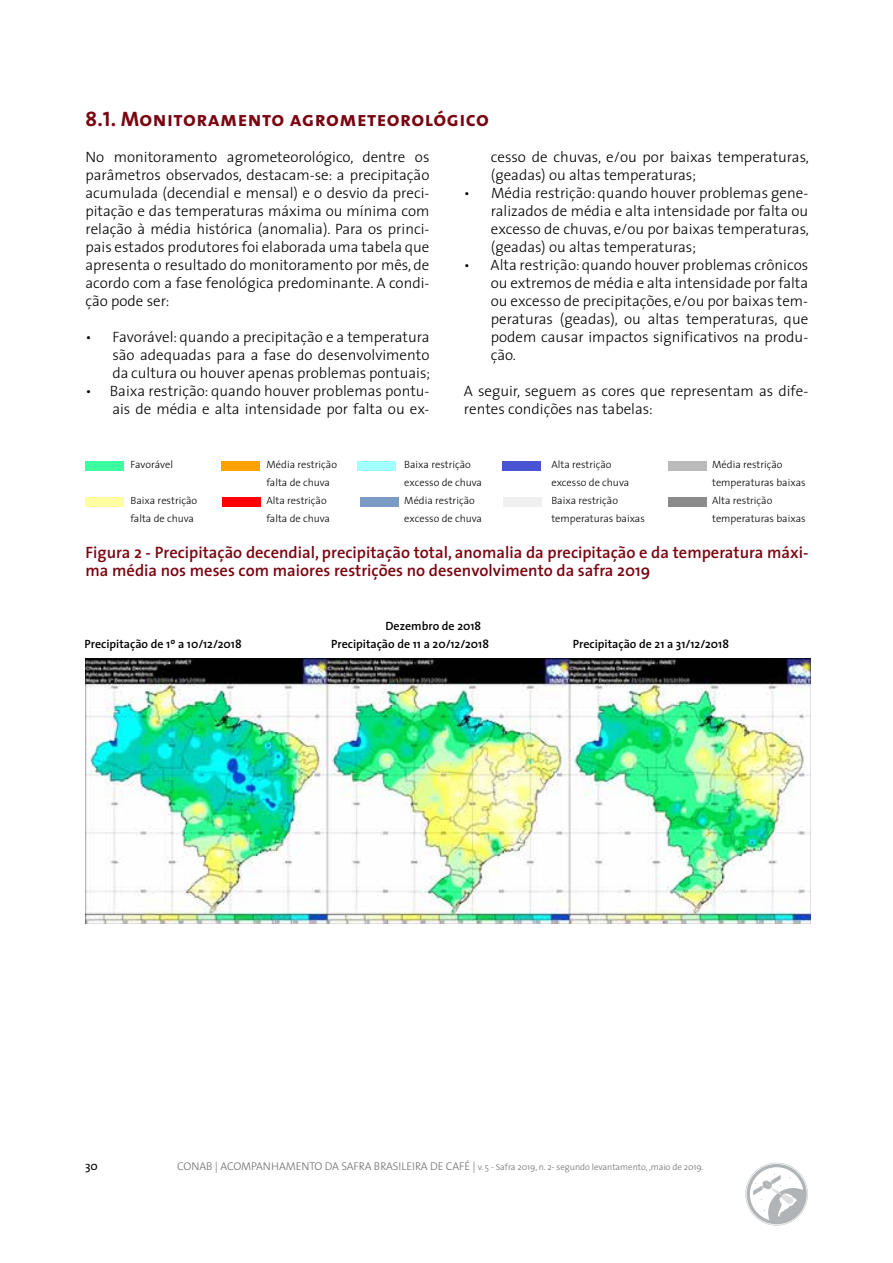
<style>
.page{position:relative;width:893px;height:1263px;background:#fff}
.page>*{position:absolute;margin:0;border:0;box-sizing:border-box;transform-origin:0 0}
.t1{font:21px "The Sans 7 Bold Caps";letter-spacing:.02em;color:#7a0511}
.t2{font:600 16.5px/18px "The Sans 6";color:#7a0511}
.t3{font:300 15px/18px "The Sans 3";color:#000;text-align:justify}
.t4{font:600 12px "The Sans 6";color:#000}
.t5{font:12px "The Sans 5";color:#000}
.t6{font:300 10.5px/18px "The Sans 3";color:#000}
.t7{font:300 9px "The Sans 3";letter-spacing:-.005em;color:#6d6e71}
.s1{font-size:11.25px}
</style>
<div class="page">
<svg style="left:745px;top:1163px;width:63px;height:62px"></svg>
<div style="left:668px;top:461px;width:39px;height:9px;background:#bababa"></div>
<div style="left:502px;top:461px;width:38px;height:9px;background:#4a53d1"></div>
<div style="left:358px;top:461px;width:38px;height:9px;background:#a2ffff"></div>
<div style="left:85px;top:497px;width:39px;height:9px;background:#ffffa2"></div>
<div style="left:222px;top:461px;width:38px;height:9px;background:#ffa200"></div>
<div style="left:222px;top:497px;width:39px;height:9px;background:#f00"></div>
<div style="left:360px;top:497px;width:38px;height:9px;background:#7b9bc4"></div>
<div style="left:503px;top:497px;width:38px;height:9px;background:#f0f0f0"></div>
<div style="left:669px;top:497px;width:38px;height:9px;background:#8a8a8a"></div>
<div style="left:85px;top:461px;width:39px;height:9px;background:#3dffa2"></div>
<img style="left:85px;top:658px;width:725px;height:265px">
<h1 class="t1" style="left:85px;top:101px;width:405px">8.1. Monitoramento agrometeorológico</h1>
<p class="t3" style="left:85px;top:147px;width:346px">No monitoramento agrometeorológico, dentre os parâmetros observados, destacam-se: a precipitação acumulada (decendial e mensal) e o desvio da preci&shy;pitação e das temperaturas máxima ou mínima com relação à média histórica (anomalia). Para os princi&shy;pais estados produtores foi elaborada uma tabela que apresenta o resultado do monitoramento por mês, de acordo com a fase fenológica predominante. A condi&shy;ção pode ser:</p>
<p class="t3" style="left:112px;top:327px;width:319px;text-indent:-27px">• Favorável: quando a precipitação e a temperatura são adequadas para a fase do desenvolvimento da cultura ou houver apenas problemas pontuais;</p>
<p class="t3" style="left:85px;top:381px;width:346px;text-align:right">• Baixa restrição: quando houver problemas pontu&shy;ais de média e alta intensidade por falta ou ex-</p>
<p class="t3" style="left:491px;top:147px;width:320px">cesso de chuvas, e/ou por baixas temperaturas, (geadas) ou altas temperaturas;</p>
<p class="t3" style="left:491px;top:183px;width:320px;text-indent:-27px">• Média restrição: quando houver problemas gene&shy;ralizados de média e alta intensidade por falta ou excesso de chuvas, e/ou por baixas temperaturas, (geadas) ou altas temperaturas;</p>
<p class="t3" style="left:491px;top:255px;width:319px;text-indent:-27px">• Alta restrição: quando houver problemas crônicos ou extremos de média e alta intensidade por falta ou excesso de precipitações, e/ou por baixas tem&shy;peraturas (geadas), ou altas temperaturas, que podem causar impactos significativos na produ&shy;ção.</p>
<p class="t3" style="left:464px;top:381px;width:346px">A seguir, seguem as cores que representam as dife&shy;rentes condições nas tabelas:</p>
<p class="t6" style="left:131px;top:455px;width:44px">Favorável</p>
<p class="t6" style="left:131px;top:491px;width:68px">Baixa restrição falta de chuva</p>
<p class="t6" style="left:266px;top:455px;width:72px">Média restrição falta de chuva<br>Alta restrição falta de chuva</p>
<p class="t6" style="left:404px;top:455px;width:79px">Baixa restrição excesso de chuva<br>Média restrição excesso de chuva</p>
<p class="t6" style="left:551px;top:455px;width:95px">Alta restrição excesso de chuva<br>Baixa restrição temperaturas baixas</p>
<p class="t6" style="left:712px;top:455px;width:95px">Média restrição temperaturas baixas<br>Alta restrição temperaturas baixas</p>
<p class="t2" style="left:86px;top:543px;width:724px">Figura 2 - Precipitação decendial, precipitação total, anomalia da precipitação e da temperatura máxi&shy;ma média nos meses com maiores restrições no desenvolvimento da safra 2019</p>
<p class="t4" style="left:386px;top:616px;width:97px">Dezembro de 2018</p>
<p class="t4" style="left:85px;top:634px;width:159px">Precipitação de 1º a 10/12/2018</p>
<p class="t4" style="left:331px;top:634px;width:159px">Precipitação de 11 a 20/12/2018</p>
<p class="t4" style="left:573px;top:634px;width:158px">Precipitação de 21 a 31/12/2018</p>
<p class="t5" style="left:85px;top:1156px;width:14px">30</p>
<p class="t7" style="left:177px;top:1160px;width:528px"><span class="s1">CONAB | ACOMPANHAMENTO DA SAFRA BRASILEIRA DE CAFÉ |</span> v. 5 - Safra 2019, n. 2- segundo levantamento, ,maio de 2019.</p>
</div>
